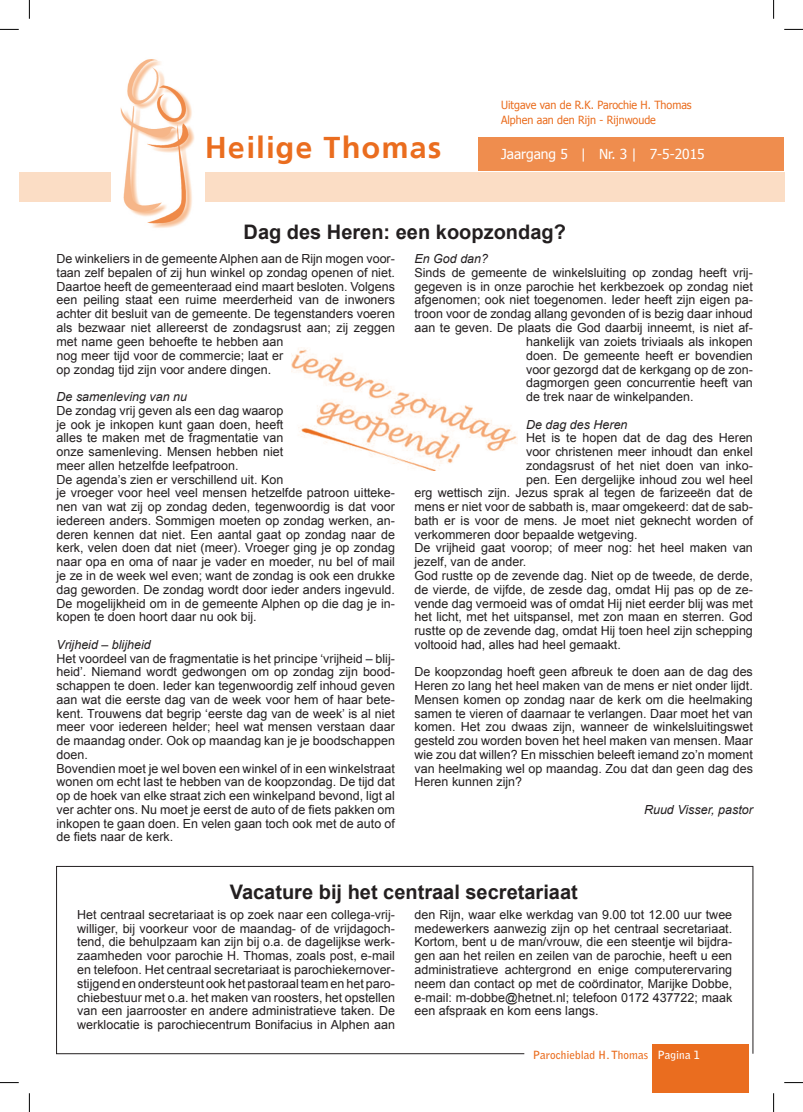
<style>
.page{position:relative;width:803px;height:1112px;background:#fff}
.page>*{position:absolute;margin:0;border:0;box-sizing:border-box;transform-origin:0 0}
.t1{font:700 30px "Frutiger Linotype";letter-spacing:.05em;color:#ea6d1f}
.t2{font:700 20px "Arial";color:#231f20}
.t3{font:13.75px "Tahoma";color:#fff}
.t4{font:12.5px/13.8px "Arial";color:#231f20;text-align:justify}
.t5{font:italic 12.5px "Arial";color:#231f20}
.t6{font:11.25px/15px "Tahoma";color:#ea6d1f;scale:.95 1}
.t7{font:700 11.25px "Bell Gothic Std";color:#ea6d1f}
.s1{color:#fff}
</style>
<div class="page">
<div style="left:479px;top:137px;width:305px;height:34px;background:#ef8d4e"></div>
<div style="left:652px;top:1044px;width:96px;height:48px;background:#ea6d1f"></div>
<div style="left:19px;top:172px;width:91px;height:30px;background:#fbddc5"></div>
<div style="left:205px;top:172px;width:579px;height:30px;background:#fbddc5"></div>
<img style="left:120px;top:59px;width:75px;height:169px">
<img style="left:292px;top:347px;width:226px;height:124px">
<svg style="left:56px;top:865px;width:697px;height:188px"></svg>
<svg style="left:0;top:29px;width:19px;height:1px"></svg>
<svg style="left:784px;top:29px;width:19px;height:1px"></svg>
<svg style="left:0;top:1082px;width:19px;height:1px"></svg>
<svg style="left:784px;top:1082px;width:19px;height:1px"></svg>
<svg style="left:29px;top:0;width:1px;height:19px"></svg>
<svg style="left:29px;top:1093px;width:1px;height:18px"></svg>
<svg style="left:773px;top:0;width:1px;height:19px"></svg>
<svg style="left:773px;top:1093px;width:1px;height:18px"></svg>
<h1 class="t1" style="left:205px;top:129px;width:238px">Heilige Thomas</h1>
<p class="t6" style="left:501px;top:98px;width:202px">Uitgave van de R.K. Parochie H. Thomas<br>Alphen aan den Rijn - Rijnwoude</p>
<p class="t3" style="left:501px;top:145px;width:205px">Jaargang 5 | Nr. 3 | 7-5-2015</p>
<h2 class="t2" style="left:244px;top:218px;width:324px">Dag des Heren: een koopzondag?</h2>
<p class="t4" style="left:57px;top:252px;width:340px">De winkeliers in de gemeente Alphen aan de Rijn mogen voor&shy;taan zelf bepalen of zij hun winkel op zondag openen of niet.<br>Daartoe heeft de gemeenteraad eind maart besloten. Volgens een peiling staat een ruime meerderheid van de inwoners achter dit besluit van de gemeente. De tegenstanders voeren als bezwaar niet allereerst de zondagsrust aan; zij zeggen</p>
<p class="t5" style="left:414px;top:250px;width:75px">En God dan?</p>
<p class="t4" style="left:414px;top:265px;width:340px">Sinds de gemeente de winkelsluiting op zondag heeft vrij&shy;gegeven is in onze parochie het kerkbezoek op zondag niet afgenomen; ook niet toegenomen. Ieder heeft zijn eigen pa&shy;troon voor de zondag allang gevonden of is bezig daar inhoud aan te geven. De plaats die God daarbij inneemt, is niet af-</p>
<p class="t4" style="left:57px;top:334px;width:228px">met name geen behoefte te hebben aan nog meer tijd voor de commercie; laat er op zondag tijd zijn voor andere dingen.</p>
<p class="t5" style="left:57px;top:388px;width:132px">De samenleving van nu</p>
<p class="t4" style="left:57px;top:403px;width:228px;text-align:left">De zondag vrij geven als een dag waarop je ook je inkopen kunt gaan doen, heeft alles te maken met de fragmentatie van onze samenleving. Mensen hebben niet meer allen hetzelfde leefpatroon.<br>De agenda’s zien er verschillend uit. Kon</p>
<p class="t4" style="left:57px;top:486px;width:340px">je vroeger voor heel veel mensen hetzelfde patroon uitteke&shy;nen van wat zij op zondag deden, tegenwoordig is dat voor iedereen anders. Sommigen moeten op zondag werken, an&shy;deren kennen dat niet. Een aantal gaat op zondag naar de kerk, velen doen dat niet (meer). Vroeger ging je op zondag naar opa en oma of naar je vader en moeder, nu bel of mail je ze in de week wel even; want de zondag is ook een drukke dag geworden. De zondag wordt door ieder anders ingevuld.<br>De mogelijkheid om in de gemeente Alphen op die dag je in&shy;kopen te doen hoort daar nu ook bij.</p>
<p class="t5" style="left:57px;top:636px;width:96px">Vrijheid – blijheid</p>
<p class="t4" style="left:57px;top:651px;width:340px;text-align:left">Het voordeel van de fragmentatie is het principe ‘vrijheid – blij&shy;heid’. Niemand wordt gedwongen om op zondag zijn bood&shy;schappen te doen. Ieder kan tegenwoordig zelf inhoud geven aan wat die eerste dag van de week voor hem of haar bete&shy;kent. Trouwens dat begrip ‘eerste dag van de week’ is al niet meer voor iedereen helder; heel wat mensen verstaan daar de maandag onder. Ook op maandag kan je je boodschappen doen.<br>Bovendien moet je wel boven een winkel of in een winkelstraat wonen om echt last te hebben van de koopzondag. De tijd dat op de hoek van elke straat zich een winkelpand bevond, ligt al ver achter ons. Nu moet je eerst de auto of de fiets pakken om inkopen te gaan doen. En velen gaan toch ook met de auto of de fiets naar de kerk.</p>
<p class="t4" style="left:526px;top:334px;width:228px">hankelijk van zoiets triviaals als inkopen doen. De gemeente heeft er bovendien voor gezorgd dat de kerkgang op de zon&shy;dagmorgen geen concurrentie heeft van de trek naar de winkelpanden.</p>
<p class="t5" style="left:526px;top:416px;width:103px">De dag des Heren</p>
<p class="t4" style="left:526px;top:431px;width:228px">Het is te hopen dat de dag des Heren voor christenen meer inhoudt dan enkel zondagsrust of het niet doen van inko&shy;pen. Een dergelijke inhoud zou wel heel</p>
<p class="t4" style="left:414px;top:486px;width:340px;text-align:left">erg wettisch zijn. Jezus sprak al tegen de farizeeën dat de mens er niet voor de sabbath is, maar omgekeerd: dat de sab&shy;bath er is voor de mens. Je moet niet geknecht worden of verkommeren door bepaalde wetgeving.<br>De vrijheid gaat voorop; of meer nog: het heel maken van jezelf, van de ander.<br>God rustte op de zevende dag. Niet op de tweede, de derde, de vierde, de vijfde, de zesde dag, omdat Hij pas op de ze&shy;vende dag vermoeid was of omdat Hij niet eerder blij was met het licht, met het uitspansel, met zon maan en sterren. God rustte op de zevende dag, omdat Hij toen heel zijn schepping voltooid had, alles had heel gemaakt.</p>
<p class="t4" style="left:414px;top:664px;width:340px">De koopzondag hoeft geen afbreuk te doen aan de dag des Heren zo lang het heel maken van de mens er niet onder lijdt.<br>Mensen komen op zondag naar de kerk om die heelmaking samen te vieren of daarnaar te verlangen. Daar moet het van komen. Het zou dwaas zijn, wanneer de winkelsluitingswet gesteld zou worden boven het heel maken van mensen. Maar wie zou dat willen? En misschien beleeft iemand zo’n moment van heelmaking wel op maandag. Zou dat dan geen dag des Heren kunnen zijn?</p>
<p class="t5" style="left:644px;top:801px;width:110px">Ruud Visser, pastor</p>
<h2 class="t2" style="left:230px;top:877px;width:349px">Vacature bij het centraal secretariaat</h2>
<p class="t4" style="left:414px;top:907px;width:319px">den Rijn, waar elke werkdag van 9.00 tot 12.00 uur twee medewerkers aanwezig zijn op het centraal secretariaat.<br>Kortom, bent u de man/vrouw, die een steentje wil bijdra&shy;gen aan het reilen en zeilen van de parochie, heeft u een administratieve achtergrond en enige computerervaring neem dan contact op met de coördinator, Marijke Dobbe, e-mail: m-dobbe@hetnet.nl; telefoon 0172 437722; maak een afspraak en kom eens langs.</p>
<p class="t4" style="left:77px;top:907px;width:319px">Het centraal secretariaat is op zoek naar een collega-vrij&shy;williger, bij voorkeur voor de maandag- of de vrijdagoch&shy;tend, die behulpzaam kan zijn bij o.a. de dagelijkse werk&shy;zaamheden voor parochie H. Thomas, zoals post, e-mail en telefoon. Het centraal secretariaat is parochiekernover&shy;stijgend en ondersteunt ook het pastoraal team en het paro&shy;chiebestuur met o.a. het maken van roosters, het opstellen van een jaarrooster en andere administratieve taken. De werklocatie is parochiecentrum Bonifacius in Alphen aan</p>
<p class="t7" style="left:533px;top:1048px;width:169px">Parochieblad H. Thomas <span class="s1">Pagina 1</span></p>
</div>
